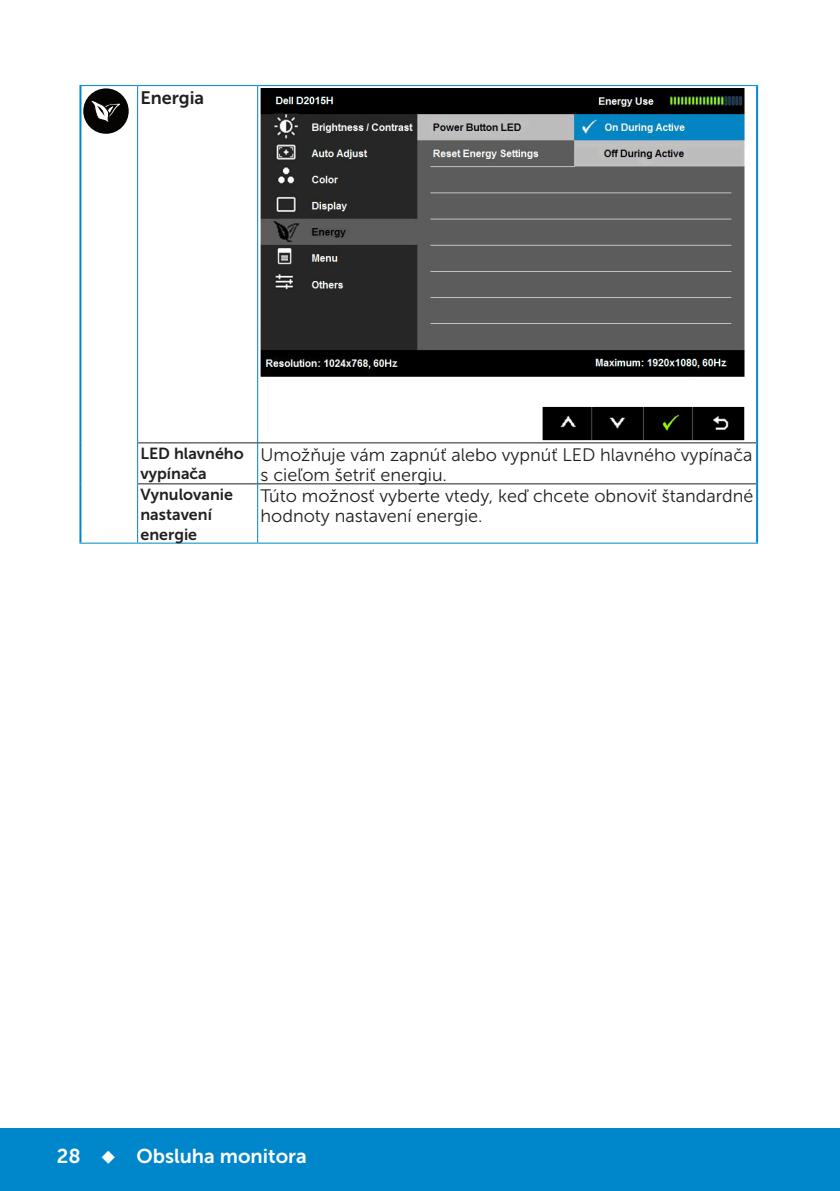
<style>
.page{position:relative;width:840px;height:1191px;background:#fff}
.page>*{position:absolute;margin:0;border:0;box-sizing:border-box;transform-origin:0 0}
.t1{font:20px "Museo Sans For Dell 700";color:#fff}
.Table_Paragraph{font:18px/20px "Museo Sans For Dell 300";color:#231f20}
.Table_Paragraph-2{font:18px "Museo Sans For Dell 700";color:#231f20}
.Table_Paragraph-3{font:16px/20px "Museo Sans For Dell 700";color:#231f20}
</style>
<div class="page">
<div style="left:0;top:1128px;width:839px;height:63px;background:#0087cb"></div>
<hr style="left:79px;top:86px;width:2px;height:357px;background:#0087cb">
<hr style="left:79px;top:443px;width:2px;height:41px;background:#0087cb">
<hr style="left:79px;top:484px;width:2px;height:58px;background:#0087cb">
<hr style="left:79px;top:85px;width:58px;height:1px;background:#0087cb">
<hr style="left:137px;top:86px;width:1px;height:357px;background:#0087cb">
<hr style="left:137px;top:85px;width:120px;height:1px;background:#0087cb">
<hr style="left:257px;top:86px;width:1px;height:356px;background:#0087cb">
<hr style="left:755px;top:86px;width:2px;height:357px;background:#0087cb">
<hr style="left:257px;top:85px;width:500px;height:1px;background:#0087cb">
<hr style="left:138px;top:442px;width:119px;height:1px;background:#231f20">
<hr style="left:257px;top:443px;width:1px;height:40px;background:#0087cb">
<hr style="left:755px;top:443px;width:2px;height:41px;background:#0087cb">
<hr style="left:257px;top:442px;width:498px;height:1px;background:#231f20">
<hr style="left:138px;top:483px;width:119px;height:1px;background:#231f20">
<hr style="left:257px;top:484px;width:1px;height:58px;background:#0087cb">
<hr style="left:755px;top:484px;width:2px;height:58px;background:#0087cb">
<hr style="left:257px;top:483px;width:498px;height:1px;background:#231f20">
<hr style="left:137px;top:542px;width:120px;height:1px;background:#0087cb">
<hr style="left:257px;top:542px;width:500px;height:1px;background:#0087cb">
<hr style="left:137px;top:443px;width:1px;height:41px;background:#0087cb">
<hr style="left:137px;top:484px;width:1px;height:58px;background:#0087cb">
<hr style="left:79px;top:542px;width:58px;height:1px;background:#0087cb">
<div style="left:83px;top:88px;width:46px;height:46px;background:#050403;border-radius:50%"></div>
<svg style="left:91px;top:100px;width:30px;height:22px"></svg>
<img style="left:260px;top:88px;width:486px;height:352px">
<p class="Table_Paragraph-2" style="left:140px;top:87px;width:65px">Energia</p>
<p class="Table_Paragraph-3" style="left:140px;top:444px;width:105px">LED hlavného vypínača</p>
<p class="Table_Paragraph" style="left:260px;top:445px;width:493px">Umožňuje vám zapnúť alebo vypnúť LED hlavného vypínača s cieľom šetriť energiu.</p>
<p class="Table_Paragraph-3" style="left:140px;top:485px;width:94px">Vynulovanie nastavení energie</p>
<p class="Table_Paragraph" style="left:260px;top:486px;width:494px">Túto možnosť vyberte vtedy, keď chcete obnoviť štandardné hodnoty nastavení energie.</p>
<p class="t1" style="left:57px;top:1144px;width:251px">28 ◆ Obsluha monitora</p>
</div>
